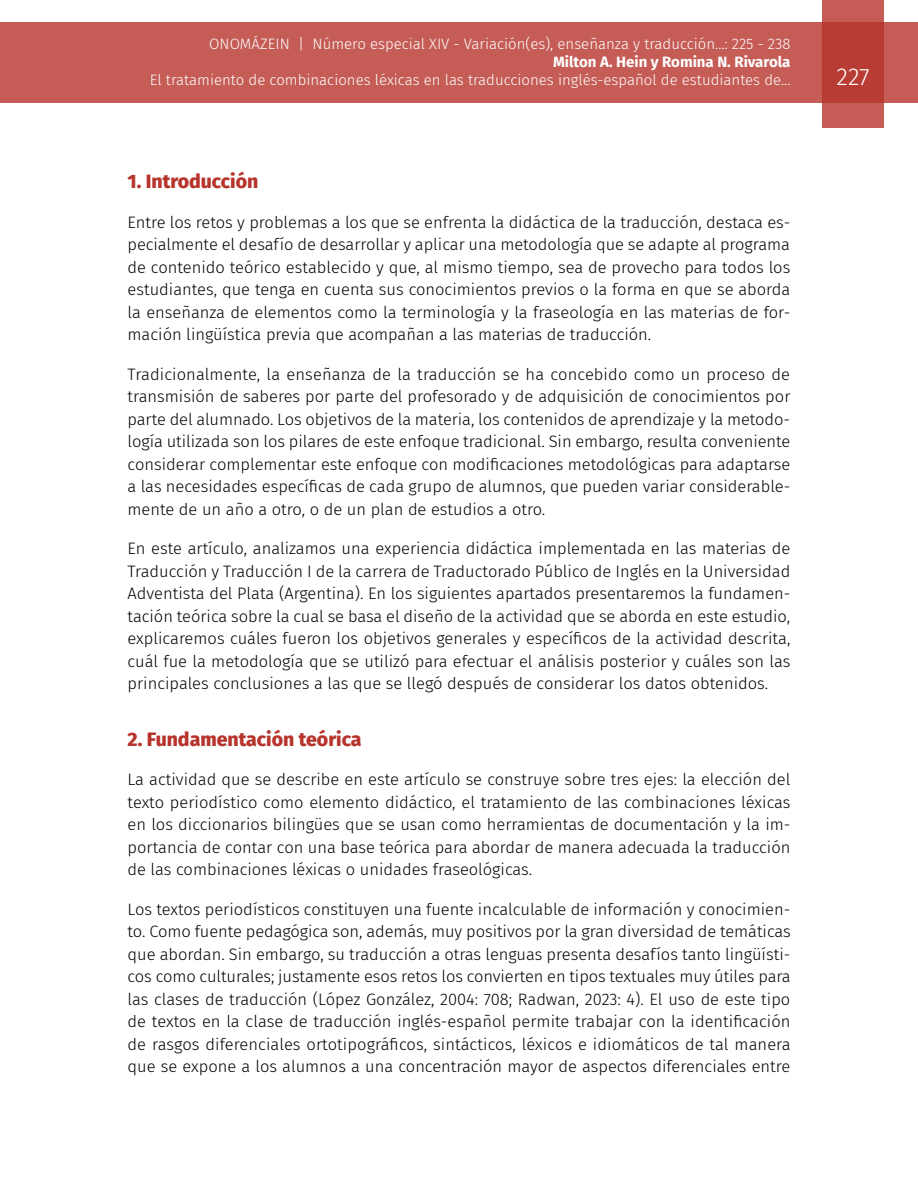
<style>
.page{position:relative;width:918px;height:1188px;background:#fff}
.page>*{position:absolute;margin:0;border:0;box-sizing:border-box;transform-origin:0 0}
.t1{font:300 24px "Fira Sans";color:#fff}
.t2{font:800 19.5px "Fira Sans";color:#b7342c}
.t3{font:300 16.5px/22.5px "Fira Sans";color:#000;text-align:justify}
.t4{font:300 15px "Fira Sans";color:#fff}
.t5{font:700 15px "Fira Sans";color:#fff}
</style>
<div class="page">
<div style="left:0;top:23px;width:918px;height:80px;background:#c55c56"></div>
<svg style="left:822px;top:0;width:62px;height:128px;background:#bd4740"></svg>
<p class="t4" style="left:209px;top:34px;width:583px">ONOMÁZEIN | Número especial XIV - Variación(es), enseñanza y traducción...: 225 - 238</p>
<p class="t5" style="left:553px;top:50px;width:239px">Milton A. Hein y Romina N. Rivarola</p>
<p class="t4" style="left:150px;top:70px;width:642px">El tratamiento de combinaciones léxicas en las traducciones inglés-español de estudiantes de...</p>
<h1 class="t1" style="left:837px;top:60px;width:35px">227</h1>
<p class="t2" style="left:128px;top:165px;width:132px">1. Introducción</p>
<p class="t3" style="left:128px;top:211px;width:664px">Entre los retos y problemas a los que se enfrenta la didáctica de la traducción, destaca es&shy;pecialmente el desafío de desarrollar y aplicar una metodología que se adapte al programa de contenido teórico establecido y que, al mismo tiempo, sea de provecho para todos los estudiantes, que tenga en cuenta sus conocimientos previos o la forma en que se aborda la enseñanza de elementos como la terminología y la fraseología en las materias de for&shy;mación lingüística previa que acompañan a las materias de traducción.</p>
<p class="t3" style="left:128px;top:363px;width:664px">Tradicionalmente, la enseñanza de la traducción se ha concebido como un proceso de transmisión de saberes por parte del profesorado y de adquisición de conocimientos por parte del alumnado. Los objetivos de la materia, los contenidos de aprendizaje y la metodo&shy;logía utilizada son los pilares de este enfoque tradicional. Sin embargo, resulta conveniente considerar complementar este enfoque con modificaciones metodológicas para adaptarse a las necesidades específicas de cada grupo de alumnos, que pueden variar considerable&shy;mente de un año a otro, o de un plan de estudios a otro.</p>
<p class="t3" style="left:128px;top:537px;width:664px">En este artículo, analizamos una experiencia didáctica implementada en las materias de Traducción y Traducción I de la carrera de Traductorado Público de Inglés en la Universidad Adventista del Plata (Argentina). En los siguientes apartados presentaremos la fundamen&shy;tación teórica sobre la cual se basa el diseño de la actividad que se aborda en este estudio, explicaremos cuáles fueron los objetivos generales y específicos de la actividad descrita, cuál fue la metodología que se utilizó para efectuar el análisis posterior y cuáles son las principales conclusiones a las que se llegó después de considerar los datos obtenidos.</p>
<p class="t2" style="left:128px;top:722px;width:236px">2. Fundamentación teórica</p>
<p class="t3" style="left:128px;top:768px;width:665px">La actividad que se describe en este artículo se construye sobre tres ejes: la elección del texto periodístico como elemento didáctico, el tratamiento de las combinaciones léxicas en los diccionarios bilingües que se usan como herramientas de documentación y la im&shy;portancia de contar con una base teórica para abordar de manera adecuada la traducción de las combinaciones léxicas o unidades fraseológicas.</p>
<p class="t3" style="left:128px;top:898px;width:665px">Los textos periodísticos constituyen una fuente incalculable de información y conocimien&shy;to. Como fuente pedagógica son, además, muy positivos por la gran diversidad de temáticas que abordan. Sin embargo, su traducción a otras lenguas presenta desafíos tanto lingüísti&shy;cos como culturales; justamente esos retos los convierten en tipos textuales muy útiles para las clases de traducción (López González, 2004: 708; Radwan, 2023: 4). El uso de este tipo de textos en la clase de traducción inglés-español permite trabajar con la identificación de rasgos diferenciales ortotipográficos, sintácticos, léxicos e idiomáticos de tal manera que se expone a los alumnos a una concentración mayor de aspectos diferenciales entre</p>
</div>
